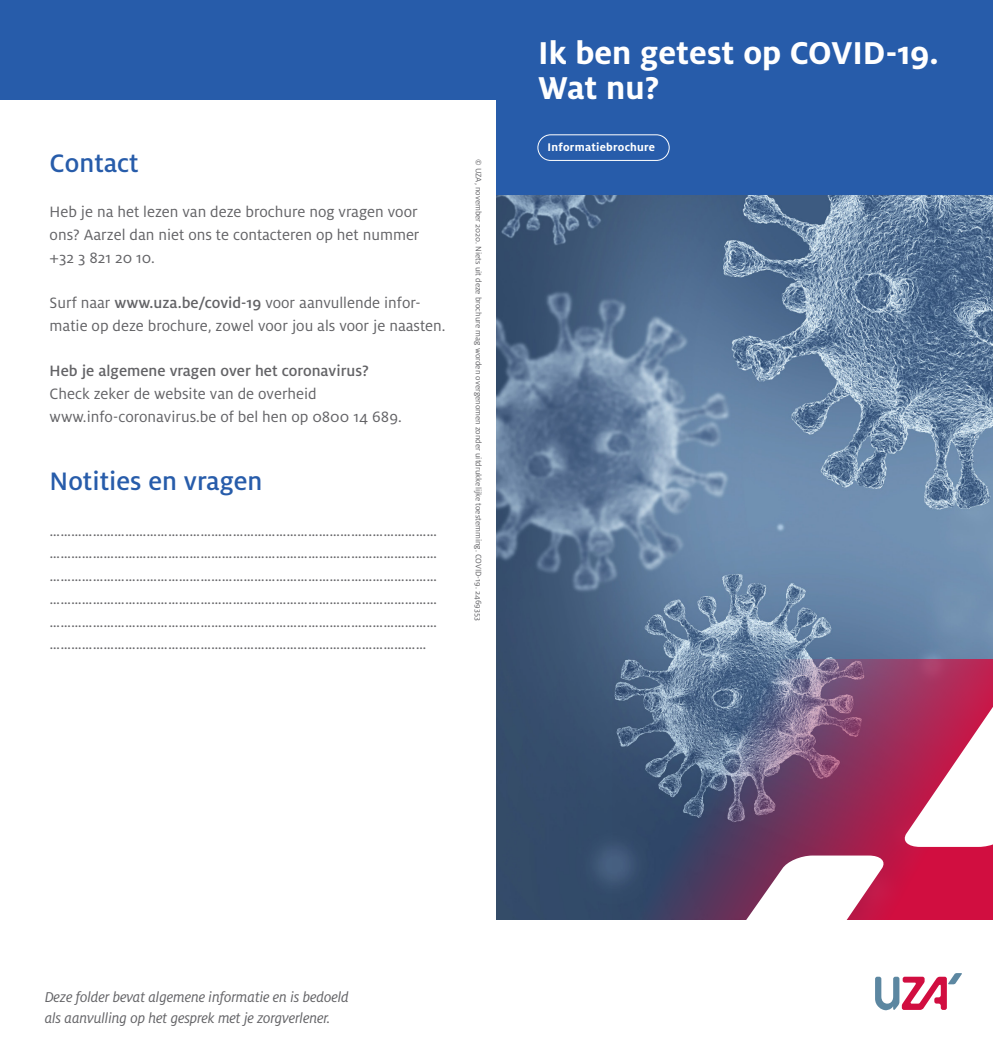
<style>
.page{position:relative;width:993px;height:1042px;background:#fff}
.page>*{position:absolute;margin:0;border:0;box-sizing:border-box;transform-origin:0 0}
.t1{font:700 35px/35px "Milo OT";color:#fff}
._2_-_Body{font:500 28px "Milo OT";color:#275caa}
._4_-_Bodytekst_-_bol{font:16.62px/22.8px "Milo OT";color:#636366;text-align:justify}
._2_-_Inhoudstafel{font:16.62px/22.8px "Milo OT";color:#636366}
.t2{font:italic 15.75px/21px "Milo OT";letter-spacing:-.01em;color:#636366}
.t3{font:700 12.25px "Milo OT";letter-spacing:.02em;color:#fff}
.t4{font:8.75px "Milo OT";color:#636366}
.s1{font-weight:500}
</style>
<div class="page">
<img style="left:496px;top:194px;width:496px;height:725px">
<div style="left:0;top:0;width:496px;height:99px;background:#275caa"></div>
<div style="left:496px;top:0;width:496px;height:194px;background:#275caa"></div>
<svg style="left:612px;top:659px;width:380px;height:260px;background:#734a70"></svg>
<svg style="left:901px;top:687px;width:91px;height:160px"></svg>
<svg style="left:737px;top:855px;width:149px;height:65px"></svg>
<div style="left:537px;top:134px;width:132px;height:27px;border:1px solid #fff;border-radius:13px"></div>
<svg style="left:875px;top:973px;width:86px;height:37px"></svg>
<p class="_2_-_Body" style="left:50px;top:147px;width:91px">Contact</p>
<p class="_4_-_Bodytekst_-_bol" style="left:50px;top:201px;width:371px">Heb je na het lezen van deze brochure nog vragen voor ons? Aarzel dan niet ons te contacteren op het nummer +32 3 821 20 10.</p>
<p class="_2_-_Inhoudstafel" style="left:50px;top:292px;width:397px">Surf naar <span class="s1">www.uza.be/covid-19</span> voor aanvullende infor&shy;matie op deze brochure, zowel voor jou als voor je naasten.</p>
<p class="_2_-_Inhoudstafel" style="left:50px;top:360px;width:353px"><span class="s1">Heb je algemene vragen over het coronavirus?<br></span>Check zeker de website van de overheid www.info-coronavirus.be of bel hen op 0800 14 689.</p>
<p class="_2_-_Body" style="left:50px;top:466px;width:214px">Notities en vragen</p>
<p class="_4_-_Bodytekst_-_bol" style="left:50px;top:519px;width:389px">……………………………………………………………………………………………… ……………………………………………………………………………………………… ……………………………………………………………………………………………… ……………………………………………………………………………………………… ……………………………………………………………………………………………… ……………………………………………………………………………………………</p>
<p class="t4" style="left:483px;top:159px;width:463px;rotate:90deg">© UZA, november 2020. Niets uit deze brochure mag worden overgenomen zonder uitdrukkelijke toestemming. COVID-19. 2469353</p>
<p class="t1" style="left:538px;top:36px;width:402px">Ik ben getest op COVID-19.<br>Wat nu?</p>
<p class="t3" style="left:547px;top:140px;width:109px">Informatiebrochure</p>
<p class="t2" style="left:45px;top:987px;width:306px">Deze folder bevat algemene informatie en is bedoeld als aanvulling op het gesprek met je zorgverlener.</p>
</div>
